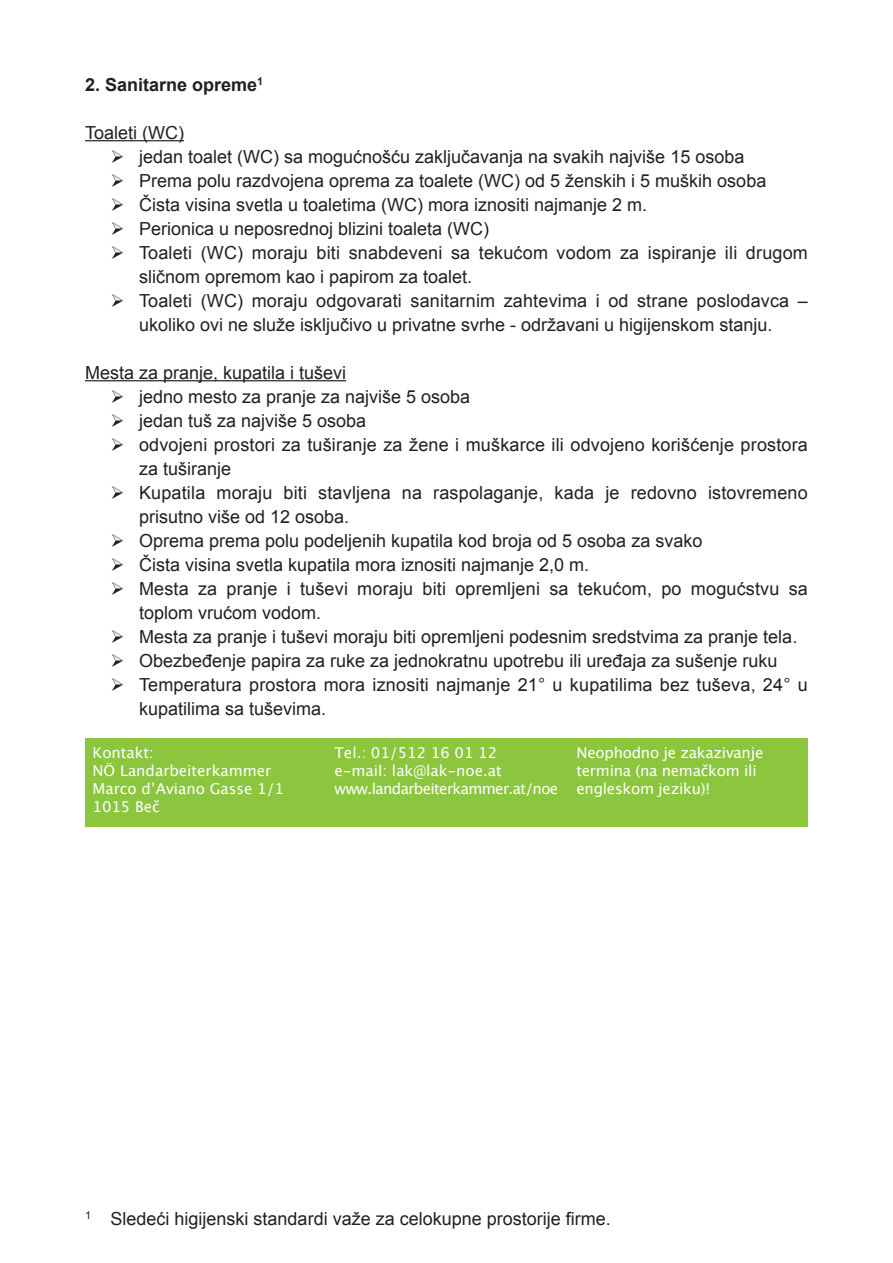
<style>
.page{position:relative;width:893px;height:1263px;background:#fff}
.page>*{position:absolute;margin:0;border:0;box-sizing:border-box;transform-origin:0 0}
.t1{font:18px/24px "Arial";color:#231f20}
.t2{font:700 18px "Arial";color:#231f20}
.t3{font:15px/18px "Lucida Grande";letter-spacing:-.015em;color:#fff}
.t4{font:15px/18px "Lucida Grande";letter-spacing:-.04em;color:#fff}
</style>
<div class="page">
<div style="left:85px;top:738px;width:723px;height:88px;background:#8bc63e"></div>
<hr style="left:85px;top:140px;width:99px;height:1px;background:#231f20">
<hr style="left:85px;top:380px;width:261px;height:1px;background:#231f20">
<p class="t2" style="left:85px;top:74px;width:180px">2. Sanitarne opreme<sup>1</sup></p>
<p class="t1" style="left:85px;top:121px;width:101px">Toaleti (WC)</p>
<p class="t1" style="left:111px;top:145px;width:635px">➢ jedan toalet (WC) sa mogućnošću zaključavanja na svakih najviše 15 osoba</p>
<p class="t1" style="left:111px;top:169px;width:657px">➢ Prema polu razdvojena oprema za toalete (WC) od 5 ženskih i 5 muških osoba</p>
<p class="t1" style="left:111px;top:193px;width:538px">➢ Čista visina svetla u toaletima (WC) mora iznositi najmanje 2 m.</p>
<p class="t1" style="left:111px;top:217px;width:380px">➢ Perionica u neposrednoj blizini toaleta (WC)</p>
<p class="t1" style="left:139px;top:241px;width:670px;text-indent:-28px">➢ Toaleti (WC) moraju biti snabdeveni sa tekućom vodom za ispiranje ili drugom sličnom opremom kao i papirom za toalet.</p>
<p class="t1" style="left:111px;top:289px;width:699px;text-align:center">➢ Toaleti (WC) moraju odgovarati sanitarnim zahtevima i od strane poslodavca – ukoliko ovi ne služe isključivo u privatne svrhe - održavani u higijenskom stanju.</p>
<p class="t1" style="left:85px;top:361px;width:263px">Mesta za pranje, kupatila i tuševi</p>
<p class="t1" style="left:111px;top:385px;width:361px">➢ jedno mesto za pranje za najviše 5 osoba</p>
<p class="t1" style="left:111px;top:409px;width:257px">➢ jedan tuš za najviše 5 osoba</p>
<p class="t1" style="left:139px;top:433px;width:670px;text-indent:-28px">➢ odvojeni prostori za tuširanje za žene i muškarce ili odvojeno korišćenje prostora za tuširanje</p>
<p class="t1" style="left:139px;top:481px;width:670px;text-indent:-28px">➢ Kupatila moraju biti stavljena na raspolaganje, kada je redovno istovremeno prisutno više od 12 osoba.</p>
<p class="t1" style="left:111px;top:529px;width:593px">➢ Oprema prema polu podeljenih kupatila kod broja od 5 osoba za svako</p>
<p class="t1" style="left:111px;top:553px;width:480px">➢ Čista visina svetla kupatila mora iznositi najmanje 2,0 m.</p>
<p class="t1" style="left:139px;top:577px;width:670px;text-indent:-28px">➢ Mesta za pranje i tuševi moraju biti opremljeni sa tekućom, po mogućstvu sa toplom vrućom vodom.</p>
<p class="t1" style="left:111px;top:625px;width:688px">➢ Mesta za pranje i tuševi moraju biti opremljeni podesnim sredstvima za pranje tela.</p>
<p class="t1" style="left:111px;top:649px;width:668px">➢ Obezbeđenje papira za ruke za jednokratnu upotrebu ili uređaja za sušenje ruku</p>
<p class="t1" style="left:139px;top:673px;width:670px;text-indent:-28px">➢ Temperatura prostora mora iznositi najmanje 21° u kupatilima bez tuševa, 24° u kupatilima sa tuševima.</p>
<p class="t3" style="left:93px;top:743px;width:63px">Kontakt:</p>
<p class="t3" style="left:93px;top:761px;width:193px">NÖ Landarbeiterkammer<br>Marco d’Aviano Gasse 1/1</p>
<p class="t3" style="left:93px;top:797px;width:69px">1015 Beč</p>
<p class="t3" style="left:334px;top:743px;width:164px">Tel.: 01/512 16 01 12</p>
<p class="t4" style="left:334px;top:761px;width:225px">e-mail: lak@lak-noe.at www.landarbeiterkammer.at/noe</p>
<p class="t3" style="left:576px;top:743px;width:188px">Neophodno je zakazivanje</p>
<p class="t3" style="left:576px;top:761px;width:182px">termina (na nemačkom ili engleskom jeziku)!</p>
<p class="t1" style="left:85px;top:1207px;width:527px"><sup>1</sup> Sledeći higijenski standardi važe za celokupne prostorije firme.</p>
</div>
